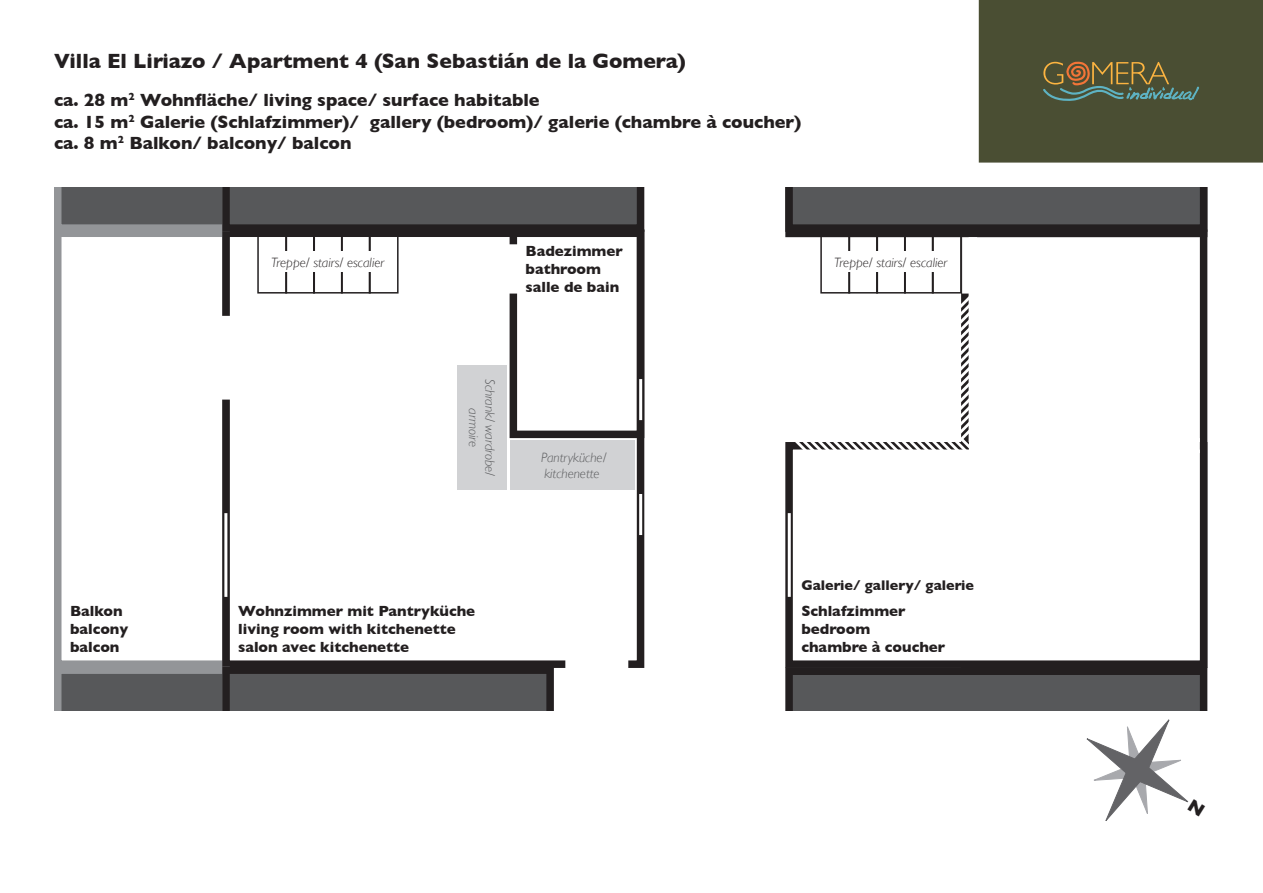
<style>
.page{position:relative;width:1263px;height:893px;background:#fff}
.page>*{position:absolute;margin:0;border:0;box-sizing:border-box;transform-origin:0 0}
.t1{font:700 21px "Gill Sans";color:#231f20}
.t2{font:700 18px/21.6px "Gill Sans";color:#231f20}
.t3{font:700 15px/18px "Gill Sans";color:#231f20}
.t4{font:700 14.25px "Gill Sans";color:#231f20}
.t5{font:italic 300 13.5px/16.2px "Gill Sans";color:#57585a}
.t6{font:italic 300 13.5px "Gill Sans";color:#231f20}
</style>
<div class="page">
<div style="left:979px;top:1px;width:283px;height:161px;background:#4a4e33"></div>
<div style="left:979px;top:0;width:284px;height:163px;border:2px solid #4a4e33"></div>
<svg style="left:1043px;top:61px;width:156px;height:40px"></svg>
<div style="left:785px;top:176px;width:422px;height:61px;border:8px solid #231f20"></div>
<div style="left:789px;top:671px;width:414px;height:53px;background:#57585a"></div>
<div style="left:785px;top:667px;width:422px;height:61px;border:8px solid #231f20"></div>
<div style="left:789px;top:175px;width:414px;height:53px;background:#57585a"></div>
<div style="left:785px;top:171px;width:422px;height:61px;border:8px solid #231f20"></div>
<div style="left:54px;top:229px;width:176px;height:439px;border:8px solid #939598"></div>
<div style="left:222px;top:229px;width:422px;height:439px;border:8px solid #231f20"></div>
<div style="left:510px;top:229px;width:134px;height:209px;border:8px solid #231f20"></div>
<hr style="left:224px;top:513px;width:3px;height:84px;background:#fff">
<div style="left:217px;top:316px;width:15px;height:84px;background:#fff"></div>
<div style="left:506px;top:244px;width:15px;height:50px;background:#fff"></div>
<div style="left:565px;top:655px;width:63px;height:15px;background:#fff"></div>
<hr style="left:639px;top:379px;width:3px;height:41px;background:#fff">
<hr style="left:639px;top:494px;width:3px;height:41px;background:#fff">
<div style="left:510px;top:440px;width:124px;height:50px;background:#d1d2d4"></div>
<div style="left:457px;top:365px;width:50px;height:125px;background:#d1d2d4"></div>
<div style="left:961px;top:229px;width:246px;height:439px;border:8px solid #231f20"></div>
<div style="left:789px;top:446px;width:414px;height:218px;background:#fff"></div>
<div style="left:785px;top:442px;width:422px;height:226px;border:8px solid #231f20"></div>
<hr style="left:788px;top:513px;width:3px;height:84px;background:#fff">
<div style="left:969px;top:438px;width:231px;height:15px;background:#fff"></div>
<div style="left:904px;top:229px;width:30px;height:65px;border:2px solid #231f20"></div>
<div style="left:932px;top:229px;width:30px;height:65px;border:2px solid #231f20"></div>
<div style="left:876px;top:229px;width:30px;height:65px;border:2px solid #231f20"></div>
<div style="left:848px;top:229px;width:30px;height:65px;border:2px solid #231f20"></div>
<div style="left:820px;top:229px;width:30px;height:65px;border:2px solid #231f20"></div>
<div style="left:825px;top:252px;width:132px;height:20px;background:#fff"></div>
<div style="left:962px;top:237px;width:15px;height:57px;background:#fff"></div>
<div style="left:341px;top:229px;width:30px;height:65px;border:2px solid #231f20"></div>
<div style="left:369px;top:229px;width:30px;height:65px;border:2px solid #231f20"></div>
<div style="left:313px;top:229px;width:30px;height:65px;border:2px solid #231f20"></div>
<div style="left:285px;top:229px;width:30px;height:65px;border:2px solid #231f20"></div>
<div style="left:257px;top:229px;width:30px;height:65px;border:2px solid #231f20"></div>
<div style="left:262px;top:252px;width:132px;height:20px;background:#fff"></div>
<svg style="left:790px;top:291px;width:180px;height:165px"></svg>
<div style="left:54px;top:171px;width:176px;height:61px;background:#57585a;border:8px solid #939598"></div>
<div style="left:226px;top:175px;width:414px;height:53px;background:#57585a"></div>
<div style="left:222px;top:171px;width:422px;height:61px;border:8px solid #231f20"></div>
<div style="left:16px;top:168px;width:1247px;height:19px;background:#fff"></div>
<div style="left:54px;top:666px;width:176px;height:61px;background:#57585a;border:8px solid #939598"></div>
<div style="left:226px;top:670px;width:324px;height:53px;background:#57585a"></div>
<div style="left:222px;top:666px;width:332px;height:61px;border:8px solid #231f20"></div>
<div style="left:42px;top:711px;width:1221px;height:19px;background:#fff"></div>
<svg style="left:1086px;top:719px;width:103px;height:102px"></svg>
<h1 class="t1" style="left:54px;top:49px;width:633px">Villa El Liriazo / Apartment 4 (San Sebastián de la Gomera)</h1>
<p class="t2" style="left:54px;top:89px;width:749px">ca. 28 m<sup>2</sup> Wohnfläche/ living space/ surface habitable<br>ca. 15 m<sup>2</sup> Galerie (Schlafzimmer)/ gallery (bedroom)/ galerie (chambre à coucher) ca. 8 m<sup>2</sup> Balkon/ balcony/ balcon</p>
<p class="t3" style="left:526px;top:242px;width:99px">Badezimmer bathroom salle de bain</p>
<p class="t6" style="left:271px;top:254px;width:114px">Treppe/ stairs/ escalier</p>
<p class="t6" style="left:834px;top:254px;width:114px">Treppe/ stairs/ escalier</p>
<p class="t5" style="left:498px;top:379px;width:98px;text-align:center;rotate:90deg">Schrank/ wardrobe/ armoire</p>
<p class="t5" style="left:541px;top:449px;width:67px">Pantryküche/ kitchenette</p>
<p class="t3" style="left:70px;top:602px;width:60px">Balkon balcony balcon</p>
<p class="t3" style="left:238px;top:602px;width:238px">Wohnzimmer mit Pantryküche living room with kitchenette salon avec kitchenette</p>
<p class="t4" style="left:801px;top:577px;width:174px">Galerie/ gallery/ galerie</p>
<p class="t3" style="left:801px;top:602px;width:145px">Schlafzimmer bedroom<br>chambre à coucher</p>
</div>
